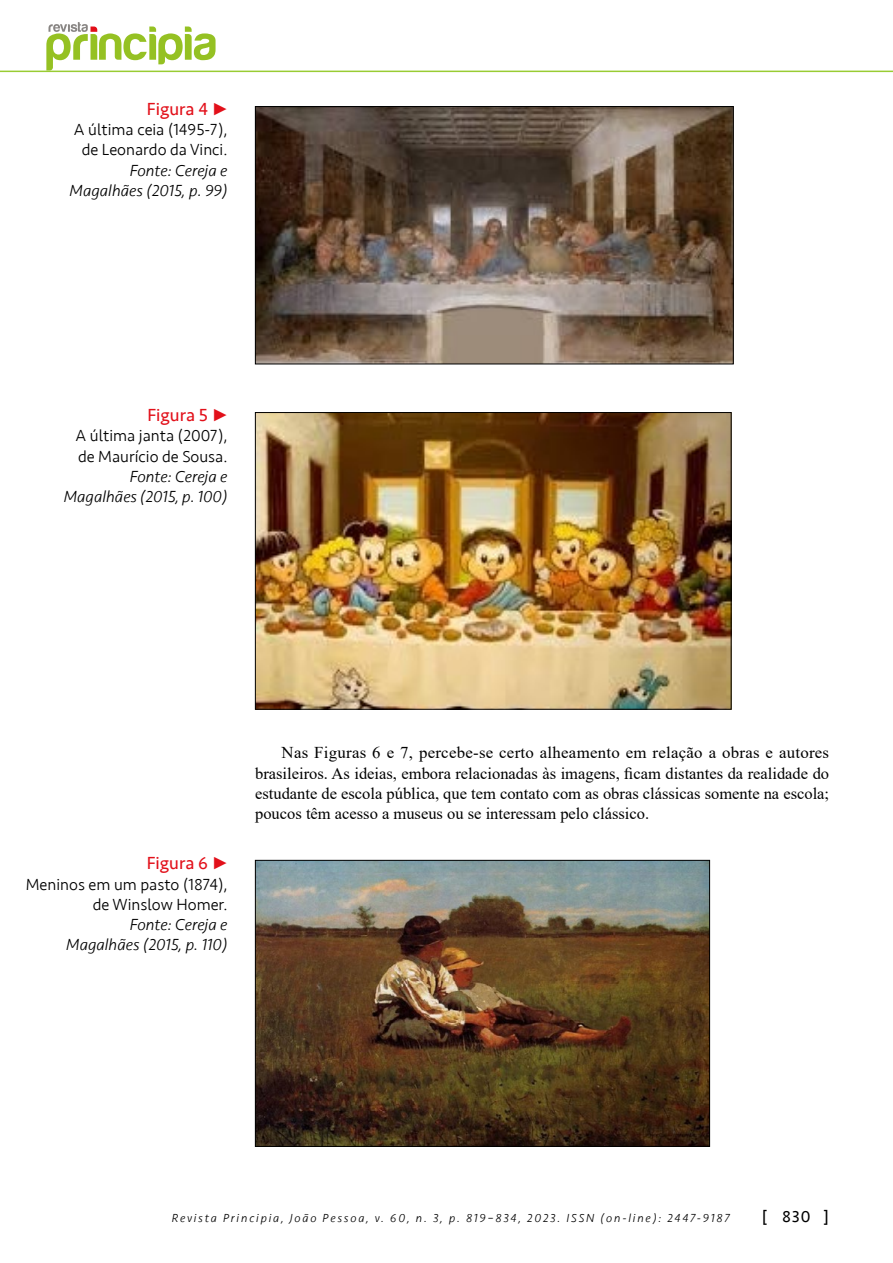
<style>
.page{position:relative;width:893px;height:1263px;background:#fff}
.page>*{position:absolute;margin:0;border:0;box-sizing:border-box;transform-origin:0 0}
.t1{font:18px "Seravek";color:#e2101a}
.t2{font:16.5px/20.2px "Times New Roman";color:#000;text-align:justify}
.t3{font:300 16.5px/20.2px "Seravek";color:#000;text-align:center}
.t4{font:italic 300 16.5px/20.2px "Seravek";color:#000;text-align:right}
.t5{font:16.5px "Seravek";color:#000}
.t6{font:italic 300 12px "Seravek";letter-spacing:.15em;color:#000}
</style>
<div class="page">
<hr style="left:0;top:71px;width:893px;height:1px;background:#9c3">
<img style="left:257px;top:108px;width:474px;height:254px">
<div style="left:255px;top:106px;width:478px;height:258px;border:1px solid #000"></div>
<img style="left:257px;top:414px;width:472px;height:293px">
<div style="left:255px;top:412px;width:476px;height:297px;border:1px solid #000"></div>
<img style="left:257px;top:862px;width:451px;height:283px">
<div style="left:255px;top:860px;width:455px;height:287px;border:1px solid #000"></div>
<svg style="left:46px;top:22px;width:170px;height:49px"></svg>
<p class="t1" style="left:147px;top:95px;width:82px">Figura 4 •</p>
<p class="t3" style="left:74px;top:120px;width:155px">A última ceia (1495-7), de Leonardo da Vinci.</p>
<p class="t4" style="left:70px;top:160px;width:159px">Fonte: Cereja e<br>Magalhães (2015, p. 99)</p>
<p class="t1" style="left:147px;top:401px;width:82px">Figura 5 •</p>
<p class="t3" style="left:76px;top:426px;width:153px;text-align:left">A última janta (2007), de Maurício de Sousa.</p>
<p class="t4" style="left:64px;top:467px;width:165px">Fonte: Cereja e<br>Magalhães (2015, p. 100)</p>
<p class="t1" style="left:147px;top:849px;width:82px">Figura 6 •</p>
<p class="t3" style="left:26px;top:874px;width:203px;text-align:right">Meninos em um pasto (1874), de Winslow Homer.</p>
<p class="t4" style="left:66px;top:915px;width:163px">Fonte: Cereja e<br>Magalhães (2015, p. 110)</p>
<p class="t2" style="left:255px;top:742px;width:576px;text-indent:26px">Nas Figuras 6 e 7, percebe-se certo alheamento em relação a obras e autores brasileiros. As ideias, embora relacionadas às imagens, ficam distantes da realidade do estudante de escola pública, que tem contato com as obras clássicas somente na escola; poucos têm acesso a museus ou se interessam pelo clássico.</p>
<p class="t6" style="left:172px;top:1211px;width:559px">Revista Principia, João Pessoa, v. 60, n. 3, p. 819–834, 2023. ISSN (on-line): 2447-9187</p>
<p class="t5" style="left:762px;top:1204px;width:69px">[ 830 ]</p>
</div>
